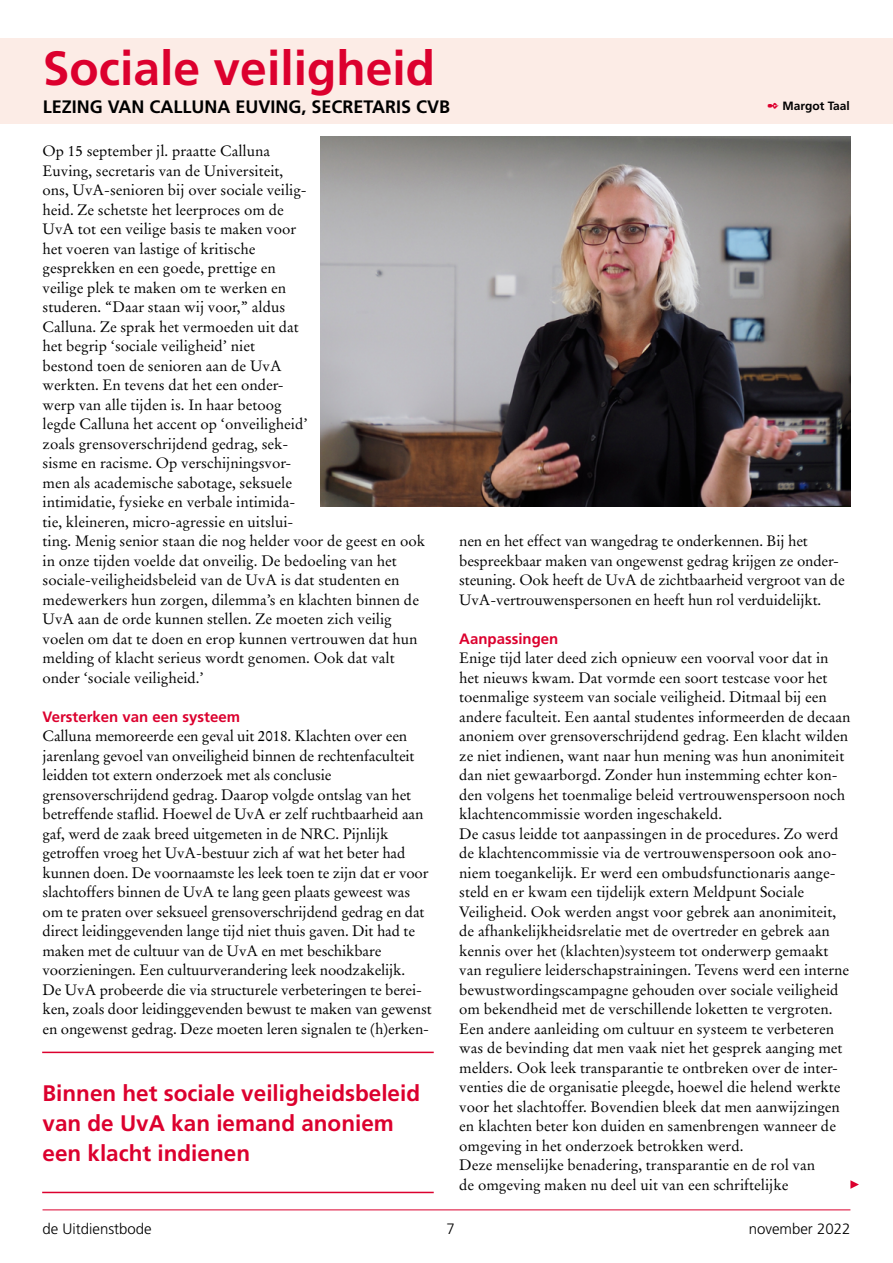
<style>
.page{position:relative;width:893px;height:1263px;background:#fff}
.page>*{position:absolute;margin:0;border:0;box-sizing:border-box;transform-origin:0 0}
.t1{font:700 48px "Frutiger";color:#dc002e}
.t2{font:700 22.5px/30px "Frutiger LT Std";color:#dc002e}
.t3{font:700 18px "Frutiger";color:#000}
.t4{font:15px/19.5px "Stempel Garamond";color:#000}
.t5{font:700 15px "Frutiger";color:#dc002e}
.t6{font:300 15px "Frutiger";color:#000}
.t7{font:700 12px "Frutiger LT Std";color:#000}
.s1{color:#dc002e}
</style>
<div class="page">
<hr style="left:43px;top:1209px;width:807px;height:1px;background:#dc002e">
<div style="left:0;top:38px;width:893px;height:85px;background:#fcece6"></div>
<svg style="left:850px;top:1180px;width:9px;height:9px"></svg>
<img style="left:320px;top:136px;width:530px;height:371px">
<hr style="left:42px;top:1052px;width:392px;height:1px;background:#dc002e">
<hr style="left:42px;top:1192px;width:392px;height:1px;background:#dc002e">
<h1 class="t1" style="left:43px;top:40px;width:394px">Sociale veiligheid</h1>
<p class="t3" style="left:43px;top:97px;width:409px">LEZING VAN CALLUNA EUVING, SECRETARIS CVB</p>
<p class="t7" style="left:767px;top:99px;width:84px"><span class="s1">✒</span> Margot Taal</p>
<p class="t4" style="left:43px;top:141px;width:384px">Op 15 september jl. praatte Calluna<br>Euving, secretaris van de Universiteit,<br>ons, UvA-senioren bij over sociale veilig-<br>heid. Ze schetste het leerproces om de<br>UvA tot een veilige basis te maken voor<br>het voeren van lastige of kritische<br>gesprekken en een goede, prettige en<br>veilige plek te maken om te werken en<br>studeren. “Daar staan wij voor,” aldus<br>Calluna. Ze sprak het vermoeden uit dat<br>het begrip ‘sociale veiligheid’ niet<br>bestond toen de senioren aan de UvA<br>werkten. En tevens dat het een onder-<br>werp van alle tijden is. In haar betoog<br>legde Calluna het accent op ‘onveiligheid’<br>zoals grensoverschrijdend gedrag, sek-<br>sisme en racisme. Op verschijningsvor-<br>men als academische sabotage, seksuele<br>intimidatie, fysieke en verbale intimida-<br>tie, kleineren, micro-agressie en uitslui-<br>ting. Menig senior staan die nog helder voor de geest en ook in onze tijden voelde dat onveilig. De bedoeling van het sociale-veiligheidsbeleid van de UvA is dat studenten en medewerkers hun zorgen, dilemma’s en klachten binnen de UvA aan de orde kunnen stellen. Ze moeten zich veilig voelen om dat te doen en erop kunnen vertrouwen dat hun melding of klacht serieus wordt genomen. Ook dat valt onder ‘sociale veiligheid.’</p>
<p class="t5" style="left:43px;top:707px;width:199px">Versterken van een systeem</p>
<p class="t4" style="left:43px;top:726px;width:391px">Calluna memoreerde een geval uit 2018. Klachten over een jarenlang gevoel van onveiligheid binnen de rechtenfaculteit leidden tot extern onderzoek met als conclusie grensoverschrijdend gedrag. Daarop volgde ontslag van het betreffende staflid. Hoewel de UvA er zelf ruchtbaarheid aan gaf, werd de zaak breed uitgemeten in de NRC. Pijnlijk getroffen vroeg het UvA-bestuur zich af wat het beter had kunnen doen. De voornaamste les leek toen te zijn dat er voor slachtoffers binnen de UvA te lang geen plaats geweest was om te praten over seksueel grensoverschrijdend gedrag en dat direct leidinggevenden lange tijd niet thuis gaven. Dit had te maken met de cultuur van de UvA en met beschikbare voorzieningen. Een cultuurverandering leek noodzakelijk.<br>De UvA probeerde die via structurele verbeteringen te berei&shy;ken, zoals door leidinggevenden bewust te maken van gewenst en ongewenst gedrag. Deze moeten leren signalen te (h)erken-</p>
<p class="t4" style="left:459px;top:531px;width:387px">nen en het effect van wangedrag te onderkennen. Bij het bespreekbaar maken van ongewenst gedrag krijgen ze onder&shy;steuning. Ook heeft de UvA de zichtbaarheid vergroot van de UvA-vertrouwenspersonen en heeft hun rol verduidelijkt.</p>
<p class="t5" style="left:459px;top:629px;width:101px">Aanpassingen</p>
<p class="t4" style="left:459px;top:648px;width:393px">Enige tijd later deed zich opnieuw een voorval voor dat in het nieuws kwam. Dat vormde een soort testcase voor het toenmalige systeem van sociale veiligheid. Ditmaal bij een andere faculteit. Een aantal studentes informeerden de decaan anoniem over grensoverschrijdend gedrag. Een klacht wilden ze niet indienen, want naar hun mening was hun anonimiteit dan niet gewaarborgd. Zonder hun instemming echter kon&shy;den volgens het toenmalige beleid vertrouwenspersoon noch klachtencommissie worden ingeschakeld.<br>De casus leidde tot aanpassingen in de procedures. Zo werd de klachtencommissie via de vertrouwenspersoon ook ano&shy;niem toegankelijk. Er werd een ombudsfunctionaris aange&shy;steld en er kwam een tijdelijk extern Meldpunt Sociale Veiligheid. Ook werden angst voor gebrek aan anonimiteit, de afhankelijkheidsrelatie met de overtreder en gebrek aan kennis over het (klachten)systeem tot onderwerp gemaakt van reguliere leiderschapstrainingen. Tevens werd een interne bewustwordingscampagne gehouden over sociale veiligheid om bekendheid met de verschillende loketten te vergroten.<br>Een andere aanleiding om cultuur en systeem te verbeteren was de bevinding dat men vaak niet het gesprek aanging met melders. Ook leek transparantie te ontbreken over de inter&shy;venties die de organisatie pleegde, hoewel die helend werkte voor het slachtoffer. Bovendien bleek dat men aanwijzingen en klachten beter kon duiden en samenbrengen wanneer de omgeving in het onderzoek betrokken werd.<br>Deze menselijke benadering, transparantie en de rol van<br>de omgeving maken nu deel uit van een schriftelijke</p>
<h2 class="t2" style="left:43px;top:1078px;width:379px">Binnen het sociale veiligheidsbeleid van de UvA kan iemand anoniem een klacht indienen</h2>
<p class="t6" style="left:43px;top:1221px;width:111px">de Uitdienstbode</p>
<p class="t6" style="left:447px;top:1221px;width:10px">7</p>
<p class="t6" style="left:749px;top:1221px;width:103px">november 2022</p>
</div>
